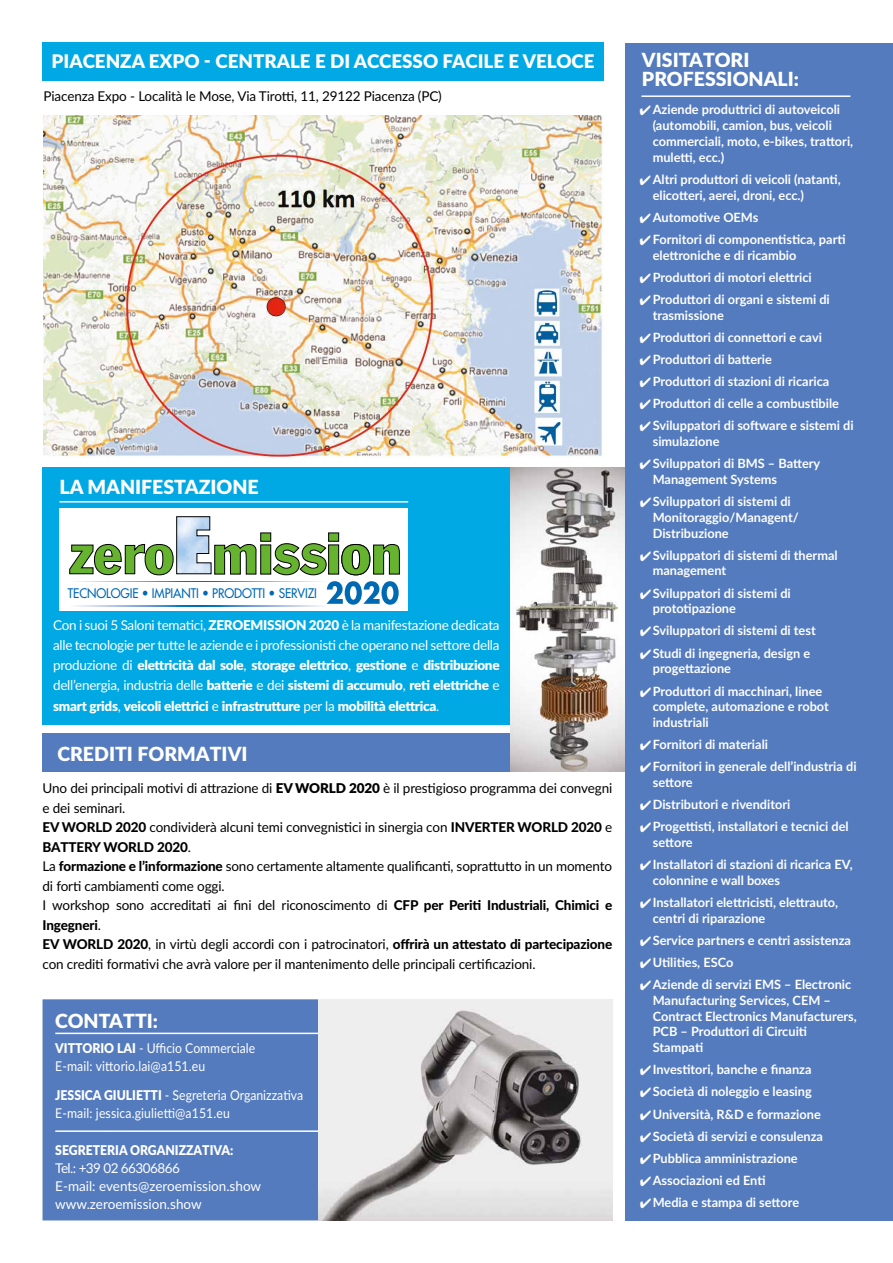
<style>
.page{position:relative;width:893px;height:1263px;background:#fff}
.page>*{position:absolute;margin:0;border:0;box-sizing:border-box;transform-origin:0 0}
.t1{font:900 19.5px/19.5px "Lato";color:#fff}
.t2{font:900 18.75px "Lato";color:#fff}
.t3{font:13.5px/19.5px "Lato";letter-spacing:-.01em;color:#000}
.t4{font:13.5px/20.2px "Lato";color:#fff}
.t5{font:13.5px/18px "Lato";color:#fff;scale:.91 1}
.t6{font:900 13.5px "Lato";color:#fff;scale:.91 1}
.t7{font:12.9px "Futura";letter-spacing:-.01em;color:#0069b4;scale:.92 1}
.t8{font:700 12.75px/22.2px "Lato";color:#fff}
.s1{font-weight:900}
.s2{font-weight:800}
</style>
<div class="page">
<div style="left:43px;top:43px;width:561px;height:38px;background:#00a8e4"></div>
<img style="left:44px;top:115px;width:560px;height:343px">
<div style="left:43px;top:999px;width:276px;height:221px;background:#547bbd"></div>
<hr style="left:55px;top:1032px;width:281px;height:2px;background:#fff">
<hr style="left:55px;top:1130px;width:281px;height:2px;background:#fff">
<div style="left:43px;top:733px;width:569px;height:39px;background:#547bbd"></div>
<img style="left:510px;top:468px;width:115px;height:304px">
<img style="left:319px;top:999px;width:293px;height:221px">
<div style="left:43px;top:468px;width:467px;height:257px;background:#00a8e4"></div>
<hr style="left:60px;top:501px;width:348px;height:1px;background:#fff">
<div style="left:60px;top:508px;width:348px;height:102px;background:#fff"></div>
<svg style="left:75px;top:605px;width:248px;height:1px"></svg>
<svg style="left:69px;top:516px;width:331px;height:89px"></svg>
<div style="left:625px;top:43px;width:268px;height:1177px;background:#547bbd"></div>
<hr style="left:641px;top:95px;width:209px;height:2px;background:#fff">
<h2 class="t2" style="left:52px;top:47px;width:545px">PIACENZA EXPO - CENTRALE E DI ACCESSO FACILE E VELOCE</h2>
<p class="t3" style="left:44px;top:86px;width:400px">Piacenza Expo - Località le Mose, Via Tirotti, 11, 29122 Piacenza (PC)</p>
<h1 class="t1" style="left:60px;top:476px;width:201px">LA MANIFESTAZIONE</h1>
<p class="t7" style="left:68px;top:585px;width:272px">TECNOLOGIE • IMPIANTI • PRODOTTI • SERVIZI</p>
<p class="t4" style="left:53px;top:614px;width:448px;text-align:justify">Con i suoi 5 Saloni tematici, <span class="s1">ZEROEMISSION 2020</span> è la manifestazione dedicata alle tecnologie per tutte le aziende e i professionisti che operano nel settore della produzione di <span class="s1">elettricità dal sole</span>, <span class="s1">storage elettrico</span>, <span class="s1">gestione</span> e <span class="s1">distribuzione </span>dell’energia, industria delle <span class="s1">batterie</span> e dei <span class="s1">sistemi di accumulo</span>, <span class="s1">reti elettriche</span> e <span class="s1">smart grids</span>, <span class="s1">veicoli elettrici</span> e <span class="s1">infrastrutture</span> per la <span class="s1">mobilità elettrica</span>.</p>
<h1 class="t1" style="left:57px;top:743px;width:192px">CREDITI FORMATIVI</h1>
<p class="t3" style="left:43px;top:778px;width:571px">Uno dei principali motivi di attrazione di <span class="s1">EV WORLD 2020</span> è il prestigioso programma dei convegni e dei seminari.<br><span class="s2">EV WORLD 2020</span> condividerà alcuni temi convegnistici in sinergia con <span class="s2">INVERTER WORLD 2020</span> e <span class="s2">BATTERY WORLD 2020</span>.<br>La <span class="s2">formazione e l’informazione</span> sono certamente altamente qualificanti, soprattutto in un momento di forti cambiamenti come oggi.<br>I workshop sono accreditati ai fini del riconoscimento di <span class="s2">CFP per Periti Industriali, Chimici e Ingegneri</span>.<br><span class="s2">EV WORLD 2020</span>, in virtù degli accordi con i patrocinatori, <span class="s2">offrirà un attestato di partecipazione </span>con crediti formativi che avrà valore per il mantenimento delle principali certificazioni.</p>
<h1 class="t1" style="left:55px;top:1010px;width:104px">CONTATTI:</h1>
<p class="t5" style="left:55px;top:1038px;width:221px"><span class="s1">VITTORIO LAI</span> - Ufficio Commerciale<br>E-mail: vittorio.lai@a151.eu</p>
<p class="t5" style="left:55px;top:1085px;width:274px"><span class="s1">JESSICA GIULIETTI</span> - Segreteria Organizzativa<br>E-mail: jessica.giulietti@a151.eu</p>
<p class="t6" style="left:55px;top:1140px;width:197px">SEGRETERIA ORGANIZZATIVA:</p>
<p class="t4" style="left:55px;top:1158px;width:207px;line-height:18px">Tel.: +39 02 66306866<br>E-mail: events@zeroemission.show www.zeroemission.show</p>
<h1 class="t1" style="left:642px;top:49px;width:159px">VISITATORI<br>PROFESSIONALI:</h1>
<p class="t8" style="left:653px;top:101px;width:202px;line-height:15.8px">Aziende produttrici di autoveicoli (automobili, camion, bus, veicoli commerciali, moto, e-bikes, trattori, muletti, ecc.)</p>
<p class="t8" style="left:653px;top:171px;width:190px;line-height:15.8px">Altri produttori di veicoli (natanti, elicotteri, aerei, droni, ecc.)</p>
<p class="t8" style="left:653px;top:205px;width:194px">Automotive OEMs<br>Fornitori di componentistica, parti</p>
<p class="t8" style="left:653px;top:243px;width:179px">elettroniche e di ricambio<br>Produttori di motori elettrici<br>Produttori di organi e sistemi di</p>
<p class="t8" style="left:653px;top:303px;width:202px">trasmissione<br>Produttori di connettori e cavi<br>Produttori di batterie<br>Produttori di stazioni di ricarica<br>Produttori di celle a combustibile<br>Sviluppatori di software e sistemi di</p>
<p class="t8" style="left:653px;top:430px;width:169px">simulazione<br>Sviluppatori di BMS – Battery</p>
<p class="t8" style="left:653px;top:468px;width:140px">Management Systems<br>Sviluppatori di sistemi di</p>
<p class="t8" style="left:653px;top:509px;width:147px;line-height:15.8px">Monitoraggio/Managent/<br>Distribuzione</p>
<p class="t8" style="left:653px;top:547px;width:186px;line-height:15.8px">Sviluppatori di sistemi di thermal management</p>
<p class="t8" style="left:653px;top:584px;width:140px;line-height:15.8px">Sviluppatori di sistemi di prototipazione</p>
<p class="t8" style="left:653px;top:619px;width:164px">Sviluppatori di sistemi di test<br>Studi di ingegneria, design e</p>
<p class="t8" style="left:653px;top:657px;width:171px">progettazione<br>Produttori di macchinari, linee</p>
<p class="t8" style="left:653px;top:698px;width:178px;line-height:15.8px">complete, automazione e robot industriali</p>
<p class="t8" style="left:653px;top:733px;width:205px">Fornitori di materiali<br>Fornitori in generale dell’industria di</p>
<p class="t8" style="left:653px;top:771px;width:197px">settore<br>Distributori e rivenditori<br>Progettisti, installatori e tecnici del</p>
<p class="t8" style="left:653px;top:831px;width:202px">settore<br>Installatori di stazioni di ricarica EV,</p>
<p class="t8" style="left:653px;top:869px;width:187px">colonnine e wall boxes<br>Installatori elettricisti, elettrauto,</p>
<p class="t8" style="left:653px;top:906px;width:200px">centri di riparazione<br>Service partners e centri assistenza<br>Utilities, ESCo<br>Aziende di servizi EMS – Electronic</p>
<p class="t8" style="left:653px;top:992px;width:206px;line-height:15.8px">Manufacturing Services, CEM –<br>Contract Electronics Manufacturers,<br>PCB – Produttori di Circuiti<br>Stampati</p>
<p class="t8" style="left:653px;top:1058px;width:172px">Investitori, banche e finanza<br>Società di noleggio e leasing<br>Università, R&amp;D e formazione<br>Società di servizi e consulenza<br>Pubblica amministrazione<br>Associazioni ed Enti<br>Media e stampa di settore</p>
</div>
